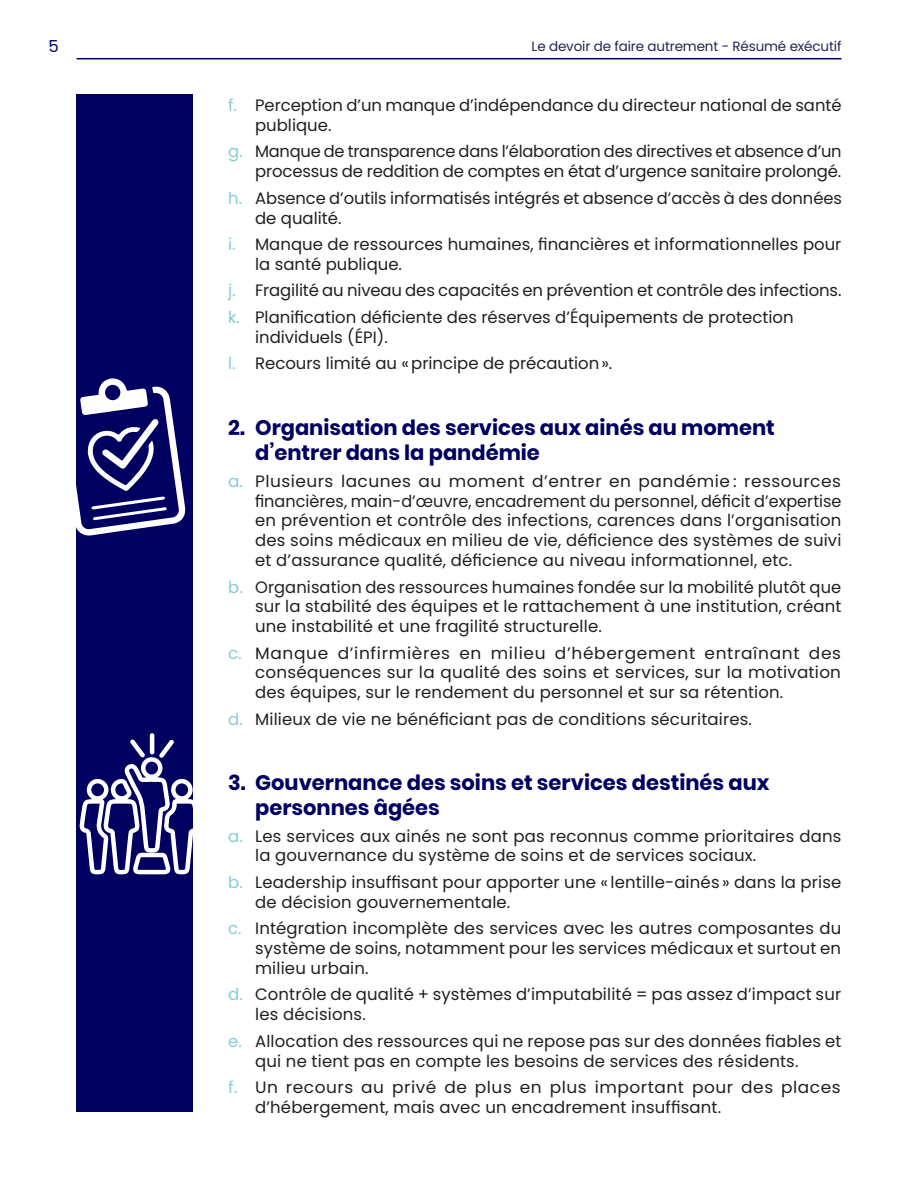
<style>
.page{position:relative;width:918px;height:1188px;background:#fff}
.page>*{position:absolute;margin:0;border:0;box-sizing:border-box;transform-origin:0 0}
.Texte_Courant{font:700 21px/25.2px "Poppins";color:#000060}
.Texte_Courant-2{font:16.5px/19.8px "Poppins";letter-spacing:.01em;color:#231f20}
.Texte_Courant-3{font:16.5px/19.8px "Poppins";letter-spacing:-.01em;color:#231f20;text-align:right}
.Texte_Courant-4{font:16.5px/19.8px "Poppins";letter-spacing:.03em;color:#231f20}
.t1{font:16.5px "Poppins";color:#000060}
.t2{font:13.5px "Poppins";letter-spacing:-.01em;color:#222652}
.s1{color:#84cecf}
</style>
<div class="page">
<hr style="left:77px;top:58px;width:764px;height:1px;background:#000060">
<div style="left:77px;top:94px;width:116px;height:1017px;background:#000060"></div>
<svg style="left:76px;top:377px;width:109px;height:159px"></svg>
<hr style="left:150px;top:733px;width:4px;height:21px;background:#fff;border-radius:2px">
<svg style="left:79px;top:739px;width:114px;height:135px"></svg>
<p class="t1" style="left:48px;top:37px;width:12px">5</p>
<p class="t2" style="left:532px;top:39px;width:311px">Le devoir de faire autrement - Résumé exécutif</p>
<p class="Texte_Courant-2" style="left:255px;top:95px;width:588px;text-indent:-27px"><span class="s1">f.</span> Perception d’un manque d’indépendance du directeur national de santé publique.</p>
<p class="Texte_Courant-3" style="left:228px;top:142px;width:615px"><span class="s1">g.</span> Manque de transparence dans l’élaboration des directives et absence d’un processus de reddition de comptes en état d’urgence sanitaire prolongé.</p>
<p class="Texte_Courant-2" style="left:255px;top:188px;width:588px;text-indent:-27px"><span class="s1">h.</span> Absence d’outils informatisés intégrés et absence d’accès à des données de qualité.</p>
<p class="Texte_Courant-2" style="left:255px;top:234px;width:588px;text-indent:-27px"><span class="s1">i.</span> Manque de ressources humaines, financières et informationnelles pour la santé publique.</p>
<p class="Texte_Courant-3" style="left:228px;top:281px;width:615px"><span class="s1">j.</span> Fragilité au niveau des capacités en prévention et contrôle des infections.</p>
<p class="Texte_Courant-2" style="left:255px;top:307px;width:540px;text-indent:-27px"><span class="s1">k.</span> Planification déficiente des réserves d’Équipements de protection individuels (ÉPI).</p>
<p class="Texte_Courant-2" style="left:228px;top:354px;width:386px"><span class="s1">l.</span> Recours limité au «principe de précaution».</p>
<p class="Texte_Courant" style="left:255px;top:415px;width:521px;text-indent:-27px">2. Organisation des services aux ainés au moment d’entrer dans la pandémie</p>
<p class="Texte_Courant-2" style="left:255px;top:471px;width:588px;text-align:justify;text-indent:-27px"><span class="s1">a.</span> Plusieurs lacunes au moment d’entrer en pandémie : ressources financières, main-d’œuvre, encadrement du personnel, déficit d’expertise en prévention et contrôle des infections, carences dans l’organisation des soins médicaux en milieu de vie, déficience des systèmes de suivi et d’assurance qualité, déficience au niveau informationnel, etc.</p>
<p class="Texte_Courant-2" style="left:255px;top:577px;width:588px;text-align:justify;text-indent:-27px"><span class="s1">b.</span> Organisation des ressources humaines fondée sur la mobilité plutôt que sur la stabilité des équipes et le rattachement à une institution, créant une instabilité et une fragilité structurelle.</p>
<p class="Texte_Courant-2" style="left:255px;top:643px;width:588px;text-align:justify;text-indent:-27px"><span class="s1">c.</span> Manque d’infirmières en milieu d’hébergement entraînant des conséquences sur la qualité des soins et services, sur la motivation des équipes, sur le rendement du personnel et sur sa rétention.</p>
<p class="Texte_Courant-2" style="left:228px;top:709px;width:525px"><span class="s1">d.</span> Milieux de vie ne bénéficiant pas de conditions sécuritaires.</p>
<p class="Texte_Courant" style="left:255px;top:770px;width:516px;text-indent:-27px">3. Gouvernance des soins et services destinés aux personnes âgées</p>
<p class="Texte_Courant-2" style="left:255px;top:826px;width:588px;text-indent:-27px"><span class="s1">a.</span> Les services aux ainés ne sont pas reconnus comme prioritaires dans la gouvernance du système de soins et de services sociaux.</p>
<p class="Texte_Courant-2" style="left:255px;top:872px;width:588px;text-indent:-27px"><span class="s1">b.</span> Leadership insuffisant pour apporter une « lentille-ainés » dans la prise de décision gouvernementale.</p>
<p class="Texte_Courant-2" style="left:255px;top:919px;width:588px;text-align:justify;text-indent:-27px"><span class="s1">c.</span> Intégration incomplète des services avec les autres composantes du système de soins, notamment pour les services médicaux et surtout en milieu urbain.</p>
<p class="Texte_Courant-2" style="left:255px;top:985px;width:588px;text-indent:-27px"><span class="s1">d.</span> Contrôle de qualité + systèmes d’imputabilité = pas assez d’impact sur les décisions.</p>
<p class="Texte_Courant-2" style="left:255px;top:1031px;width:588px;text-indent:-27px"><span class="s1">e.</span> Allocation des ressources qui ne repose pas sur des données fiables et qui ne tient pas en compte les besoins de services des résidents.</p>
<p class="Texte_Courant-4" style="left:255px;top:1077px;width:587px;text-indent:-27px"><span class="s1">f.</span> Un recours au privé de plus en plus important pour des places d’hébergement, mais avec un encadrement insuffisant.</p>
</div>
